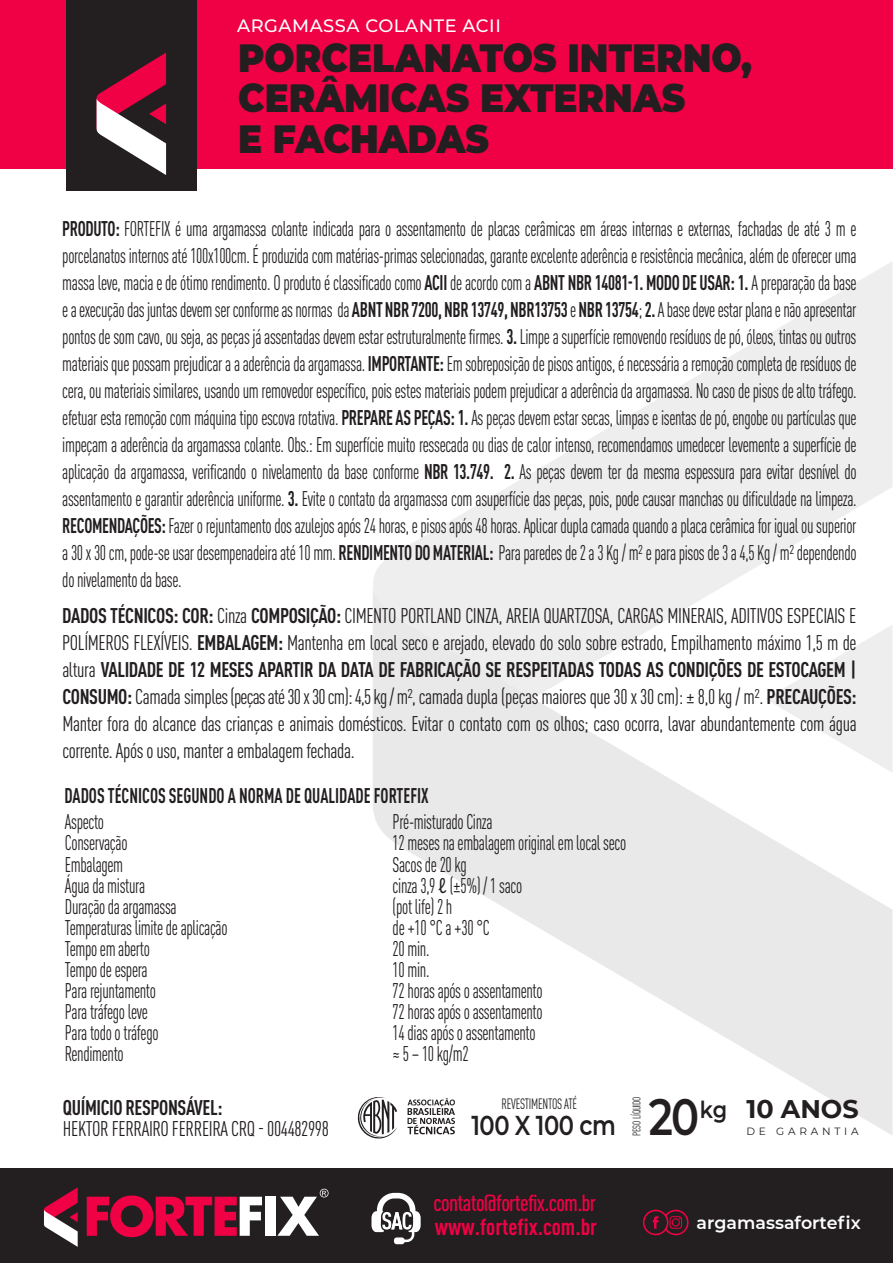
<style>
.page{position:relative;width:893px;height:1263px;background:#fff}
.page>*{position:absolute;margin:0;border:0;box-sizing:border-box;transform-origin:0 0}
.t1{font:600 51px "Montserrat";color:#231f20;scale:.82 1}
.t2{font:900 39.3px/40.3px "Montserrat";color:#231f20;scale:.91 1}
.t3{font:600 27.3px "Montserrat";letter-spacing:-.02em;color:#231f20;scale:.83 1}
.t4{font:700 25.5px "Montserrat";color:#231f20}
.t5{font:500 condensed 22.95px "DIN Pro";letter-spacing:-.03em;color:#f00044}
.t6{font:700 condensed 22.95px "DIN Pro";color:#f00044}
.t7{font:condensed 21px/27px "DIN Pro";letter-spacing:-.02em;color:#231f20;text-align:justify;scale:.83 1}
.t8{font:condensed 21px/27px "DIN Pro";letter-spacing:-.02em;color:#231f20;text-align:justify;scale:.95 1}
.t9{font:700 condensed 21px "DIN Pro";color:#231f20;scale:.83 1}
.t10{font:700 condensed 21px "DIN Pro";letter-spacing:-.02em;color:#231f20;scale:.95 1}
.t11{font:500 17.85px "Montserrat";letter-spacing:.03em;color:#fff}
.t12{font:600 17.4px "Montserrat";color:#fff}
.t13{font:condensed 14.85px "DIN Pro";letter-spacing:-.02em;color:#231f20;scale:.86 1}
.t14{font:condensed 10.8px "DIN Pro";letter-spacing:-.02em;color:#231f20;scale:.91 1}
.t15{font:10.5px "Montserrat";letter-spacing:.36em;color:#231f20}
.s1{font-weight:700}
.s2{font-family:"Myriad Pro";font-stretch:normal}
</style>
<div class="page">
<svg style="left:373px;top:262px;width:519px;height:327px"></svg>
<svg style="left:373px;top:589px;width:519px;height:546px;fill:#eee"></svg>
<svg style="left:765px;top:624px;width:127px;height:149px"></svg>
<div style="left:0;top:0;width:893px;height:168px;background:#f00044"></div>
<div style="left:0;top:1169px;width:892px;height:94px;background:#231f20"></div>
<div style="left:66px;top:0;width:131px;height:190px;background:#231f20"></div>
<svg style="left:96px;top:53px;width:70px;height:122px"></svg>
<svg style="left:44px;top:1187px;width:34px;height:60px"></svg>
<svg style="left:87px;top:1195px;width:175px;height:42px"></svg>
<div style="left:265px;top:1197px;width:10px;height:39px;background:#fff"></div>
<svg style="left:277px;top:1189px;width:52px;height:47px"></svg>
<svg style="left:643px;top:1210px;width:45px;height:25px"></svg>
<svg style="left:371px;top:1193px;width:50px;height:51px"></svg>
<svg style="left:358px;top:1097px;width:39px;height:42px"></svg>
<svg style="left:408px;top:1098px;width:47px;height:36px"></svg>
<hr style="left:465px;top:1098px;width:2px;height:40px;background:#fff">
<hr style="left:623px;top:1096px;width:1px;height:40px;background:#fff">
<hr style="left:736px;top:1096px;width:2px;height:40px;background:#fff">
<p class="t11" style="left:237px;top:13px;width:265px">ARGAMASSA COLANTE ACII</p>
<h2 class="t2" style="left:238px;top:35px;width:566px">PORCELANATOS INTERNO,<br>CERÂMICAS EXTERNAS<br>E FACHADAS</h2>
<p class="t7" style="left:62px;top:213px;width:959px"><span class="s1">PRODUTO:</span> FORTEFIX é uma argamassa colante indicada para o assentamento de placas cerâmicas em áreas internas e externas, fachadas de até 3 m e porcelanatos internos até 100x100cm. É produzida com matérias-primas selecionadas, garante excelente aderência e resistência mecânica, além de oferecer uma massa leve, macia e de ótimo rendimento. O produto é classificado como <span class="s1">ACII</span> de acordo com a <span class="s1">ABNT NBR 14081-1. MODO DE USAR: 1.</span> A preparação da base e a execução das juntas devem ser conforme as normas da <span class="s1">ABNT NBR 7200, NBR 13749, NBR13753</span> e <span class="s1">NBR 13754</span>; <span class="s1">2.</span> A base deve estar plana e não apresentar pontos de som cavo, ou seja, as peças já assentadas devem estar estruturalmente firmes. <span class="s1">3.</span> Limpe a superfície removendo resíduos de pó, óleos, tintas ou outros materiais que possam prejudicar a a aderência da argamassa. <span class="s1">IMPORTANTE:</span> Em sobreposição de pisos antigos, é necessária a remoção completa de resíduos de cera, ou materiais similares, usando um removedor específico, pois estes materiais podem prejudicar a aderência da argamassa. No caso de pisos de alto tráfego. efetuar esta remoção com máquina tipo escova rotativa. <span class="s1">PREPARE AS PEÇAS: 1.</span> As peças devem estar secas, limpas e isentas de pó, engobe ou partículas que impeçam a aderência da argamassa colante. Obs.: Em superfície muito ressecada ou dias de calor intenso, recomendamos umedecer levemente a superfície de aplicação da argamassa, verificando o nivelamento da base conforme <span class="s1">NBR 13.749. 2.</span> As peças devem ter da mesma espessura para evitar desnível do assentamento e garantir aderência uniforme. <span class="s1">3.</span> Evite o contato da argamassa com asuperfície das peças, pois, pode causar manchas ou dificuldade na limpeza.<br><span class="s1">RECOMENDAÇÕES:</span> Fazer o rejuntamento dos azulejos após 24 horas, e pisos após 48 horas. Aplicar dupla camada quando a placa cerâmica for igual ou superior a 30 x 30 cm, pode-se usar desempenadeira até 10 mm. <span class="s1">RENDIMENTO DO MATERIAL:</span> Para paredes de 2 a 3 Kg / m2 e para pisos de 3 a 4,5 Kg / m2 dependendo do nivelamento da base.</p>
<p class="t8" style="left:62px;top:600px;width:838px"><span class="s1">DADOS TÉCNICOS: COR:</span> Cinza <span class="s1">COMPOSIÇÃO:</span> CIMENTO PORTLAND CINZA, AREIA QUARTZOSA, CARGAS MINERAIS, ADITIVOS ESPECIAIS E POLÍMEROS FLEXÍVEIS. <span class="s1">EMBALAGEM:</span> Mantenha em local seco e arejado, elevado do solo sobre estrado, Empilhamento máximo 1,5 m de altura <span class="s1">VALIDADE DE 12 MESES APARTIR DA DATA DE FABRICAÇÃO SE RESPEITADAS TODAS AS CONDIÇÕES DE ESTOCAGEM | CONSUMO:</span> Camada simples (peças até 30 x 30 cm): 4,5 kg / m2, camada dupla (peças maiores que 30 x 30 cm): ± 8,0 kg / m2. <span class="s1">PRECAUÇÕES:<br></span>Manter fora do alcance das crianças e animais domésticos. Evitar o contato com os olhos; caso ocorra, lavar abundantemente com água corrente. Após o uso, manter a embalagem fechada.</p>
<p class="t9" style="left:64px;top:779px;width:440px">DADOS TÉCNICOS SEGUNDO A NORMA DE QUALIDADE FORTEFIX</p>
<p class="t7" style="left:65px;top:807px;width:49px">Aspecto</p>
<p class="t7" style="left:393px;top:807px;width:122px">Pré-misturado Cinza</p>
<p class="t7" style="left:65px;top:828px;width:77px">Conservação</p>
<p class="t7" style="left:393px;top:828px;width:283px">12 meses na embalagem original em local seco</p>
<p class="t7" style="left:65px;top:849px;width:72px">Embalagem</p>
<p class="t7" style="left:393px;top:849px;width:91px">Sacos de 20 kg</p>
<p class="t7" style="left:65px;top:870px;width:98px">Água da mistura</p>
<p class="t7" style="left:393px;top:870px;width:158px">cinza 3,9 <span class="s2">ℓ</span> (±5%) / 1 saco</p>
<p class="t7" style="left:65px;top:891px;width:136px">Duração da argamassa</p>
<p class="t7" style="left:393px;top:891px;width:74px">(pot life) 2 h</p>
<p class="t7" style="left:65px;top:912px;width:197px">Temperaturas limite de aplicação</p>
<p class="t7" style="left:393px;top:912px;width:118px">de +10 °C a +30 °C</p>
<p class="t7" style="left:65px;top:933px;width:104px">Tempo em aberto</p>
<p class="t7" style="left:393px;top:933px;width:46px">20 min.</p>
<p class="t7" style="left:65px;top:954px;width:101px">Tempo de espera</p>
<p class="t7" style="left:393px;top:954px;width:46px">10 min.</p>
<p class="t7" style="left:65px;top:975px;width:111px">Para rejuntamento</p>
<p class="t7" style="left:393px;top:975px;width:182px">72 horas após o assentamento</p>
<p class="t7" style="left:65px;top:996px;width:102px">Para tráfego leve</p>
<p class="t7" style="left:393px;top:996px;width:182px">72 horas após o assentamento</p>
<p class="t7" style="left:65px;top:1017px;width:114px">Para todo o tráfego</p>
<p class="t7" style="left:393px;top:1017px;width:174px">14 dias após o assentamento</p>
<p class="t7" style="left:65px;top:1038px;width:72px">Rendimento</p>
<p class="t7" style="left:393px;top:1038px;width:93px">≈ 5 – 10 kg/m2</p>
<p class="t10" style="left:63px;top:1091px;width:169px">QUÍMICIO RESPONSÁVEL:</p>
<p class="t8" style="left:63px;top:1113px;width:281px">HEKTOR FERRAIRO FERREIRA CRQ - 004482998</p>
<p class="t13" style="left:501px;top:1093px;width:90px">REVESTIMENTOS ATÉ</p>
<h3 class="t3" style="left:471px;top:1106px;width:176px">100 X 100 cm</h3>
<p class="t14" style="left:629px;top:1136px;width:45px;rotate:-90deg">PESO LÍQUIDO</p>
<p class="t4" style="left:746px;top:1091px;width:114px">10 ANOS</p>
<h1 class="t1" style="left:649px;top:1081px;width:97px">20<sup>kg</sup></h1>
<p class="t15" style="left:746px;top:1124px;width:114px">DE GARANTIA</p>
<p class="t5" style="left:434px;top:1186px;width:164px">contato@fortefix.com.br</p>
<p class="t6" style="left:435px;top:1209px;width:164px">www.fortefix.com.br</p>
<p class="t12" style="left:697px;top:1210px;width:166px">argamassafortefix</p>
</div>
